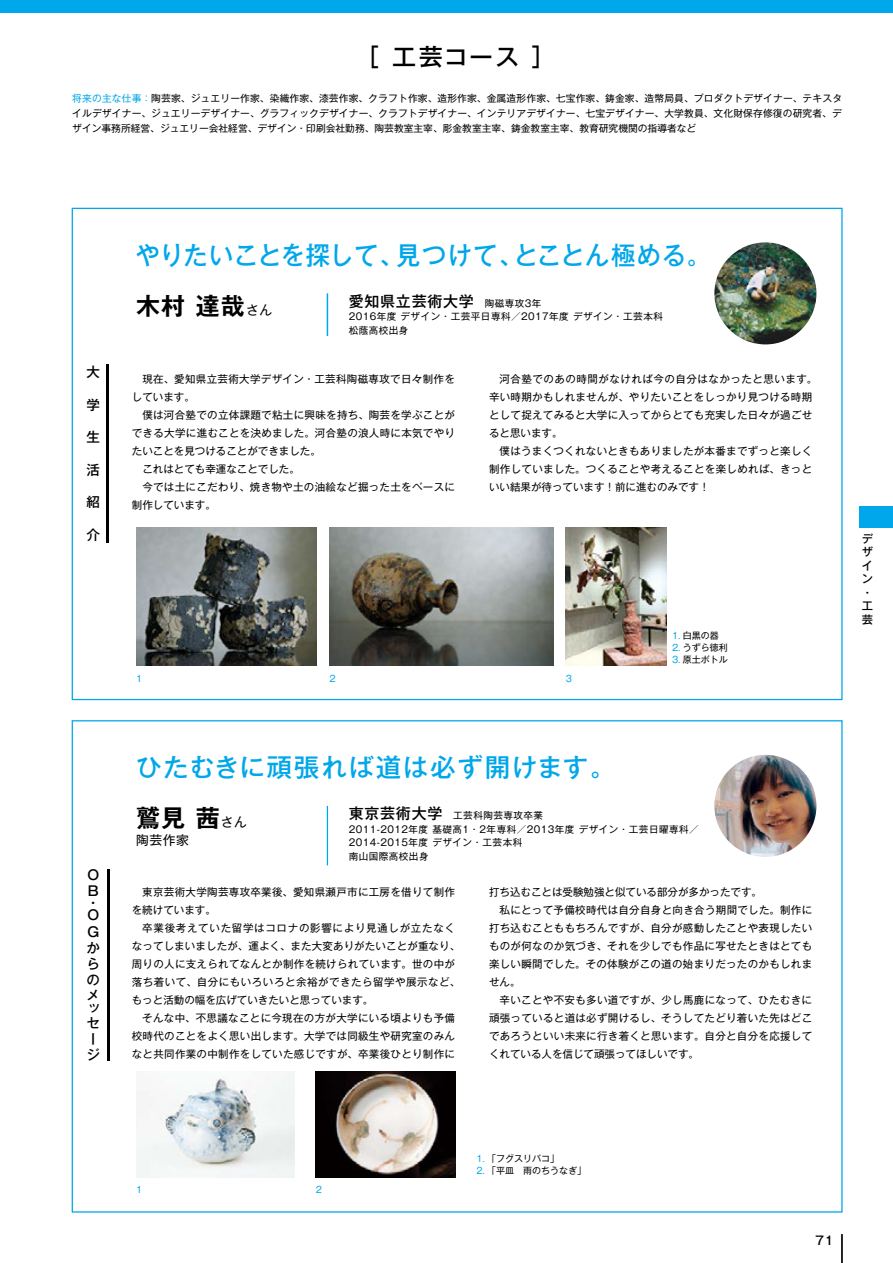
<style>
.page{position:relative;width:893px;height:1263px;background:#fff}
.page>*{position:absolute;margin:0;border:0;box-sizing:border-box;transform-origin:0 0}
.t1{font:500 25.5px "Gothic MB101 Pr 6";letter-spacing:.025em;color:#00a7ea;scale:.95 1}
.t2{font:500 25.5px "Gothic MB101 Pr 6";letter-spacing:.065em;color:#00a7ea}
.t3{font:700 24px "Gothic MB101 Pr 6 De";color:#000}
.t4{font:500 24px "Gothic MB101 Pr 6";letter-spacing:.07em;color:#000}
.t5{font:500 15px "Gothic MB101 Pr 6";letter-spacing:.05em;color:#000}
.t6{font:500 13.5px/15.8px "Gothic MB101 Pr 6";color:#000}
.t7{font:12.75px "Gothic MB101 Pr 6";color:#000}
.t8{font:500 12px "Gothic MB101 Pr 6";color:#000}
.t9{font:500 11.25px/13.5px "Gothic MB101 Pr 6";color:#000}
.t10{font:10.5px/18px "Gothic MB101 Pr 6";letter-spacing:.03em;color:#000}
.t11{font:9.75px/15px "Gothic MB101 Pr 6";color:#000;text-align:justify}
.t12{font:9.6px/13.5px "Gothic MB101 Pr 6";letter-spacing:.05em;color:#000}
.t13{font:9px "Gothic MB101 Pr 6";color:#000}
.t14{font:9px "Gothic MB101 Pr 6";color:#00a7ea}
.s1{color:#00a7ea}
.s2{font-weight:400;font-size:9.6px}
.s3{font-family:"Gothic MB101 Pr 6";font-weight:400;font-size:12.75px}
.s4{font-weight:500;font-size:15px}
</style>
<div class="page">
<img style="left:714px;top:755px;width:102px;height:102px;border-radius:51px">
<img style="left:714px;top:242px;width:102px;height:102px;border-radius:51px">
<img style="left:136px;top:527px;width:181px;height:138px">
<img style="left:330px;top:527px;width:223px;height:138px">
<img style="left:566px;top:527px;width:100px;height:138px">
<img style="left:136px;top:1071px;width:158px;height:107px">
<img style="left:316px;top:1072px;width:139px;height:106px">
<hr style="left:108px;top:869px;width:2px;height:192px;background:#000">
<hr style="left:106px;top:364px;width:2px;height:179px;background:#000">
<hr style="left:327px;top:806px;width:1px;height:59px;background:#00a7ea">
<hr style="left:327px;top:293px;width:1px;height:43px;background:#00a7ea">
<div style="left:0;top:0;width:893px;height:13px;background:#00a7ea"></div>
<hr style="left:841px;top:1234px;width:2px;height:29px;background:#000">
<div style="left:859px;top:506px;width:34px;height:21px;background:#00a7ea"></div>
<h2 class="t4" style="left:355px;top:37px;width:201px">［ 工芸コース ］</h2>
<p class="t11" style="left:72px;top:90px;width:771px"><span class="s1">将来の主な仕事：</span>陶芸家、ジュエリー作家、染織作家、漆芸作家、クラフト作家、造形作家、金属造形作家、七宝作家、鋳金家、造幣局員、プロダクトデザイナー、テキスタイルデザイナー、ジュエリーデザイナー、グラフィックデザイナー、クラフトデザイナー、インテリアデザイナー、七宝デザイナー、大学教員、文化財保存修復の研究者、デザイン事務所経営、ジュエリー会社経営、デザイン・印刷会社勤務、陶芸教室主宰、彫金教室主宰、鋳金教室主宰、教育研究機関の指導者など</p>
<p class="t6" style="left:87px;top:364px;width:15px">大</p>
<p class="t6" style="left:87px;top:396px;width:14px">学</p>
<p class="t6" style="left:87px;top:428px;width:14px">生</p>
<p class="t6" style="left:87px;top:461px;width:14px">活</p>
<p class="t6" style="left:87px;top:493px;width:14px">紹</p>
<p class="t6" style="left:87px;top:526px;width:15px">介</p>
<h1 class="t1" style="left:136px;top:234px;width:607px">やりたいことを探して、見つけて、とことん極める。</h1>
<h3 class="t5" style="left:349px;top:288px;width:194px">愛知県立芸術大学<span class="s2">　陶磁専攻3年</span></h3>
<p class="t12" style="left:349px;top:309px;width:316px">2016年度 デザイン・工芸平日専科／2017年度 デザイン・工芸本科松蔭高校出身</p>
<h2 class="t3" style="left:136px;top:285px;width:138px">木村 達哉<span class="s3">さん</span></h2>
<p class="t10" style="left:132px;top:370px;width:325px">　現在、愛知県立芸術大学デザイン・工芸科陶磁専攻で日々制作をしています。<br>　僕は河合塾での立体課題で粘土に興味を持ち、陶芸を学ぶことができる大学に進むことを決めました。河合塾の浪人時に本気でやりたいことを見つけることができました。<br>　これはとても幸運なことでした。<br>　今では土にこだわり、焼き物や土の油絵など掘った土をベースに制作しています。</p>
<p class="t10" style="left:489px;top:370px;width:330px">　河合塾でのあの時間がなければ今の自分はなかったと思います。辛い時期かもしれませんが、やりたいことをしっかり見つける時期として捉えてみると大学に入ってからとても充実した日々が過ごせると思います。<br>　僕はうまくつくれないときもありましたが本番までずっと楽しく制作していました。つくることや考えることを楽しめれば、きっといい結果が待っています！前に進むのみです！</p>
<p class="t6" style="left:87px;top:866px;width:13px;line-height:16.2px">O<br>B</p>
<p class="t6" style="left:87px;top:896px;width:14px;line-height:12px">・<br>O</p>
<p class="t6" style="left:87px;top:923px;width:14px;text-align:justify">Gからのメ</p>
<p class="t6" style="left:87px;top:1000px;width:15px">ッセージ</p>
<p class="t14" style="left:136px;top:671px;width:8px">1</p>
<p class="t14" style="left:330px;top:671px;width:8px">2</p>
<p class="t14" style="left:566px;top:671px;width:8px">3</p>
<p class="t13" style="left:672px;top:628px;width:48px"><span class="s1">1.</span> 白黒の器</p>
<p class="t13" style="left:672px;top:640px;width:57px"><span class="s1">2.</span> うずら徳利</p>
<p class="t13" style="left:672px;top:652px;width:57px"><span class="s1">3.</span> 原土ボトル</p>
<h1 class="t2" style="left:136px;top:746px;width:481px">ひたむきに頑張れば道は必ず開けます。</h1>
<p class="t12" style="left:349px;top:808px;width:352px"><span class="s4">東京芸術大学</span>　工芸科陶芸専攻卒業<br>2011-2012年度 基礎高1・2年専科／2013年度 デザイン・工芸日曜専科／<br>2014-2015年度 デザイン・工芸本科<br>南山国際高校出身</p>
<h2 class="t3" style="left:136px;top:798px;width:112px">鷲見 茜<span class="s3">さん</span></h2>
<p class="t7" style="left:136px;top:829px;width:54px">陶芸作家</p>
<p class="t10" style="left:132px;top:882px;width:330px">　東京芸術大学陶芸専攻卒業後、愛知県瀬戸市に工房を借りて制作を続けています。<br>　卒業後考えていた留学はコロナの影響により見通しが立たなくなってしまいましたが、運よく、また大変ありがたいことが重なり、周りの人に支えられてなんとか制作を続けられています。世の中が落ち着いて、自分にもいろいろと余裕ができたら留学や展示など、もっと活動の幅を広げていきたいと思っています。<br>　そんな中、不思議なことに今現在の方が大学にいる頃よりも予備校時代のことをよく思い出します。大学では同級生や研究室のみんなと共同作業の中制作をしていた感じですが、卒業後ひとり制作に</p>
<p class="t10" style="left:489px;top:882px;width:325px">打ち込むことは受験勉強と似ている部分が多かったです。<br>　私にとって予備校時代は自分自身と向き合う期間でした。制作に打ち込むことももちろんですが、自分が感動したことや表現したいものが何なのか気づき、それを少しでも作品に写せたときはとても楽しい瞬間でした。その体験がこの道の始まりだったのかもしれません。<br>　辛いことや不安も多い道ですが、少し馬鹿になって、ひたむきに頑張っていると道は必ず開けるし、そうしてたどり着いた先はどこであろうといい未来に行き着くと思います。自分と自分を応援してくれている人を信じて頑張ってほしいです。</p>
<p class="t9" style="left:862px;top:531px;width:13px">デザイン・工芸</p>
<p class="t14" style="left:136px;top:1182px;width:8px">1</p>
<p class="t14" style="left:316px;top:1182px;width:8px">2</p>
<p class="t13" style="left:476px;top:1151px;width:84px"><span class="s1">1.</span> 「フグスリバコ」</p>
<p class="t13" style="left:476px;top:1163px;width:111px"><span class="s1">2.</span> 「平皿　雨のちうなぎ」</p>
<p class="t8" style="left:815px;top:1230px;width:20px">71</p>
</div>
